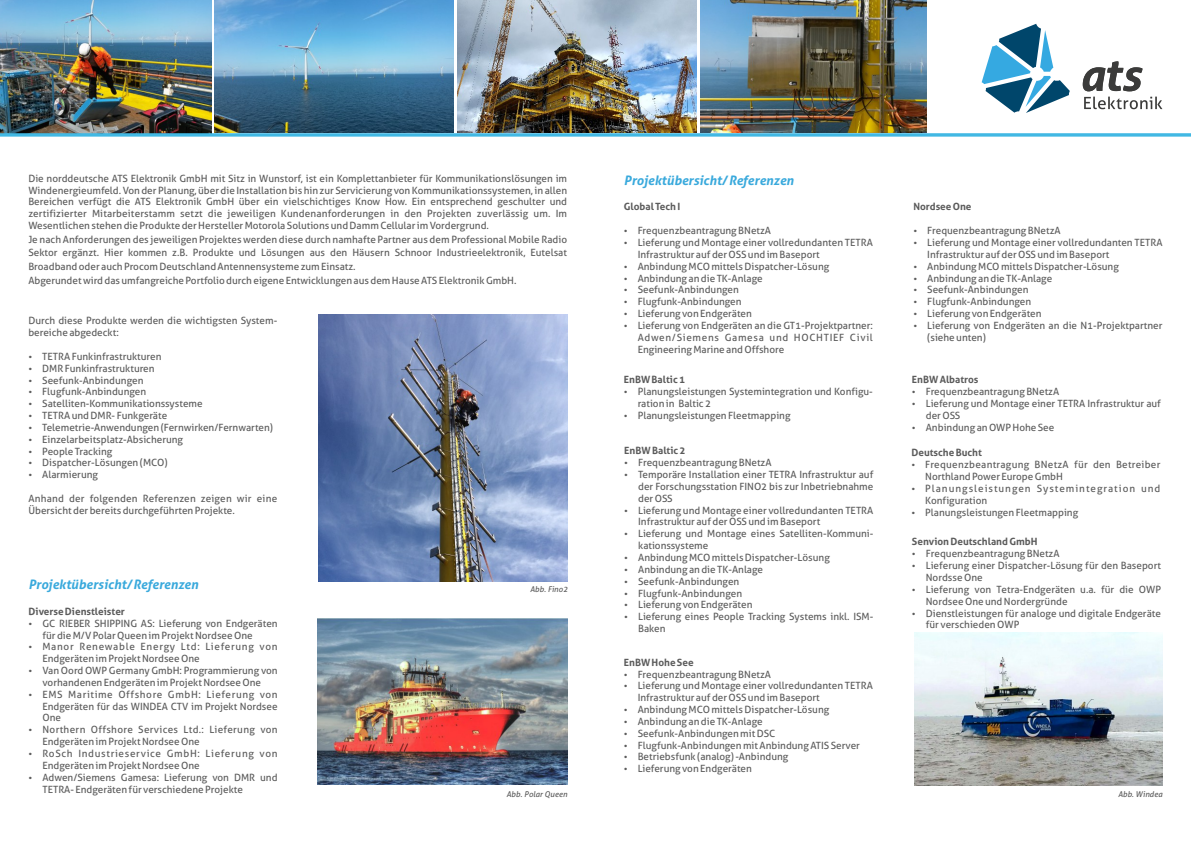
<style>
.page{position:relative;width:1191px;height:842px;background:#fff}
.page>*{position:absolute;margin:0;border:0;box-sizing:border-box;transform-origin:0 0}
.t1{font:italic 700 13px "Aller";color:#39a9dc}
.t2{font:10px/11.8px "Aller";color:#5b5b5b}
.t3{font:10px/11.8px "Aller";letter-spacing:.025em;color:#5b5b5b}
.t4{font:700 10px "Aller";color:#5b5b5b}
.t5{font:italic 8px "Aller";color:#5b5b5b}
</style>
<div class="page">
<img style="left:0;top:0;width:212px;height:133px">
<img style="left:214px;top:0;width:240px;height:133px">
<img style="left:700px;top:0;width:226px;height:133px">
<svg style="left:981px;top:24px;width:88px;height:89px"></svg>
<svg style="left:1084px;top:97px;width:78px;height:12px"></svg>
<svg style="left:1082px;top:61px;width:60px;height:30px"></svg>
<img style="left:317px;top:618px;width:250px;height:167px">
<img style="left:915px;top:633px;width:247px;height:152px">
<img style="left:318px;top:315px;width:249px;height:266px">
<img style="left:457px;top:0;width:239px;height:133px">
<svg style="left:0;top:133px;width:1191px;height:4px;background:#5bc0e5"></svg>
<p class="t2" style="left:28px;top:173px;width:540px;text-align:justify">Die norddeutsche ATS Elektronik GmbH mit Sitz in Wunstorf, ist ein Komplettanbieter für Kommunikationslösungen im Windenergieumfeld. Von der Planung, über die Installation bis hin zur Servicierung von Kommunikationssystemen, in allen Bereichen verfügt die ATS Elektronik GmbH über ein vielschichtiges Know How. Ein entsprechend geschulter und zertifizierter Mitarbeiterstamm setzt die jeweiligen Kundenanforderungen in den Projekten zuverlässig um. Im Wesentlichen stehen die Produkte der Hersteller Motorola Solutions und Damm Cellular im Vordergrund.</p>
<p class="t2" style="left:28px;top:234px;width:540px;line-height:13.6px">Je nach Anforderungen des jeweiligen Projektes werden diese durch namhafte Partner aus dem Professional Mobile Radio Sektor ergänzt. Hier kommen z.B. Produkte und Lösungen aus den Häusern Schnoor Industrieelektronik, Eutelsat Broadband oder auch Procom Deutschland Antennensysteme zum Einsatz.<br>Abgerundet wird das umfangreiche Portfolio durch eigene Entwicklungen aus dem Hause ATS Elektronik GmbH.</p>
<h1 class="t1" style="left:624px;top:175px;width:171px">Projektübersicht/ Referenzen</h1>
<p class="t4" style="left:624px;top:203px;width:58px">Global Tech I</p>
<p class="t2" style="left:637px;top:226px;width:237px">Frequenzbeantragung BNetzA<br>Lieferung und Montage einer vollredundanten TETRA Infrastruktur auf der OSS und im Baseport<br>Anbindung MCO mittels Dispatcher-Lösung Anbindung an die TK-Anlage<br>Seefunk-Anbindungen<br>Flugfunk-Anbindungen<br>Lieferung von Endgeräten<br>Lieferung von Endgeräten an die GT1-Projektpartner:<br>Adwen/Siemens Gamesa und HOCHTIEF Civil Engineering Marine and Offshore</p>
<p class="t4" style="left:913px;top:203px;width:60px">Nordsee One</p>
<p class="t2" style="left:927px;top:226px;width:237px">Frequenzbeantragung BNetzA<br>Lieferung und Montage einer vollredundanten TETRA Infrastruktur auf der OSS und im Baseport<br>Anbindung MCO mittels Dispatcher-Lösung Anbindung an die TK-Anlage<br>Seefunk-Anbindungen<br>Flugfunk-Anbindungen<br>Lieferung von Endgeräten<br>Lieferung von Endgeräten an die N1-Projektpartner (siehe unten)</p>
<p class="t2" style="left:28px;top:316px;width:250px">Durch diese Produkte werden die wichtigsten System&shy;bereiche abgedeckt:</p>
<p class="t2" style="left:42px;top:351px;width:232px">TETRA Funkinfrastrukturen<br>DMR Funkinfrastrukturen<br>Seefunk-Anbindungen<br>Flugfunk-Anbindungen<br>Satelliten-Kommunikationssysteme<br>TETRA und DMR- Funkgeräte<br>Telemetrie-Anwendungen (Fernwirken/Fernwarten)<br>Einzelarbeitsplatz-Absicherung<br>People Tracking<br>Dispatcher-Lösungen (MCO)<br>Alarmierung</p>
<p class="t2" style="left:28px;top:494px;width:250px">Anhand der folgenden Referenzen zeigen wir eine<br>Übersicht der bereits durchgeführten Projekte.</p>
<p class="t4" style="left:624px;top:376px;width:63px">EnBW Baltic 1</p>
<p class="t2" style="left:637px;top:386px;width:237px">Planungsleistungen Systemintegration und Konfigu&shy;ration in Baltic 2<br>Planungsleistungen Fleetmapping</p>
<p class="t4" style="left:624px;top:447px;width:63px">EnBW Baltic 2</p>
<p class="t2" style="left:638px;top:458px;width:237px">Frequenzbeantragung BNetzA<br>Temporäre Installation einer TETRA Infrastruktur auf der Forschungsstation FINO2 bis zur Inbetriebnahme der OSS<br>Lieferung und Montage einer vollredundanten TETRA Infrastruktur auf der OSS und im Baseport<br>Lieferung und Montage eines Satelliten-Kommuni&shy;kationssysteme<br>Anbindung MCO mittels Dispatcher-Lösung Anbindung an die TK-Anlage<br>Seefunk-Anbindungen<br>Flugfunk-Anbindungen<br>Lieferung von Endgeräten<br>Lieferung eines People Tracking Systems inkl. ISM-Baken</p>
<p class="t4" style="left:624px;top:658px;width:71px">EnBW Hohe See</p>
<p class="t2" style="left:637px;top:669px;width:237px">Frequenzbeantragung BNetzA<br>Lieferung und Montage einer vollredundanten TETRA Infrastruktur auf der OSS und im Baseport<br>Anbindung MCO mittels Dispatcher-Lösung Anbindung an die TK-Anlage<br>Seefunk-Anbindungen mit DSC Flugfunk-Anbindungen mit Anbindung ATIS Server Betriebsfunk (analog) -Anbindung<br>Lieferung von Endgeräten</p>
<p class="t4" style="left:912px;top:376px;width:68px">EnBW Albatros</p>
<p class="t2" style="left:925px;top:387px;width:237px">Frequenzbeantragung BNetzA<br>Lieferung und Montage einer TETRA Infrastruktur auf der OSS<br>Anbindung an OWP Hohe See</p>
<p class="t4" style="left:911px;top:449px;width:72px">Deutsche Bucht</p>
<p class="t3" style="left:925px;top:460px;width:237px">Frequenzbeantragung BNetzA für den Betreiber Northland Power Europe GmbH Planungsleistungen Systemintegration und Konfiguration<br>Planungsleistungen Fleetmapping</p>
<p class="t4" style="left:912px;top:538px;width:127px">Senvion Deutschland GmbH</p>
<p class="t2" style="left:925px;top:549px;width:237px">Frequenzbeantragung BNetzA<br>Lieferung einer Dispatcher-Lösung für den Baseport Nordsse One<br>Lieferung von Tetra-Endgeräten u.a. für die OWP Nordsee One und Nordergründe<br>Dienstleistungen für analoge und digitale Endgeräte für verschieden OWP</p>
<h1 class="t1" style="left:28px;top:579px;width:171px">Projektübersicht/ Referenzen</h1>
<p class="t5" style="left:530px;top:586px;width:39px">Abb. Fino2</p>
<p class="t4" style="left:29px;top:607px;width:98px">Diverse Dienstleister</p>
<p class="t2" style="left:42px;top:618px;width:237px">GC RIEBER SHIPPING AS: Lieferung von Endgeräten für die M/V Polar Queen im Projekt Nordsee One Manor Renewable Energy Ltd: Lieferung von Endgeräten im Projekt Nordsee One<br>Van Oord OWP Germany GmbH: Programmierung von vorhandenen Endgeräten im Projekt Nordsee One EMS Maritime Offshore GmbH: Lieferung von Endgeräten für das WINDEA CTV im Projekt Nordsee One<br>Northern Offshore Services Ltd.: Lieferung von Endgeräten im Projekt Nordsee One<br>RoSch Industrieservice GmbH: Lieferung von Endgeräten im Projekt Nordsee One<br>Adwen/Siemens Gamesa: Lieferung von DMR und TETRA- Endgeräten für verschiedene Projekte</p>
<p class="t5" style="left:506px;top:791px;width:62px">Abb. Polar Queen</p>
<p class="t5" style="left:1118px;top:791px;width:46px">Abb. Windea</p>
</div>
